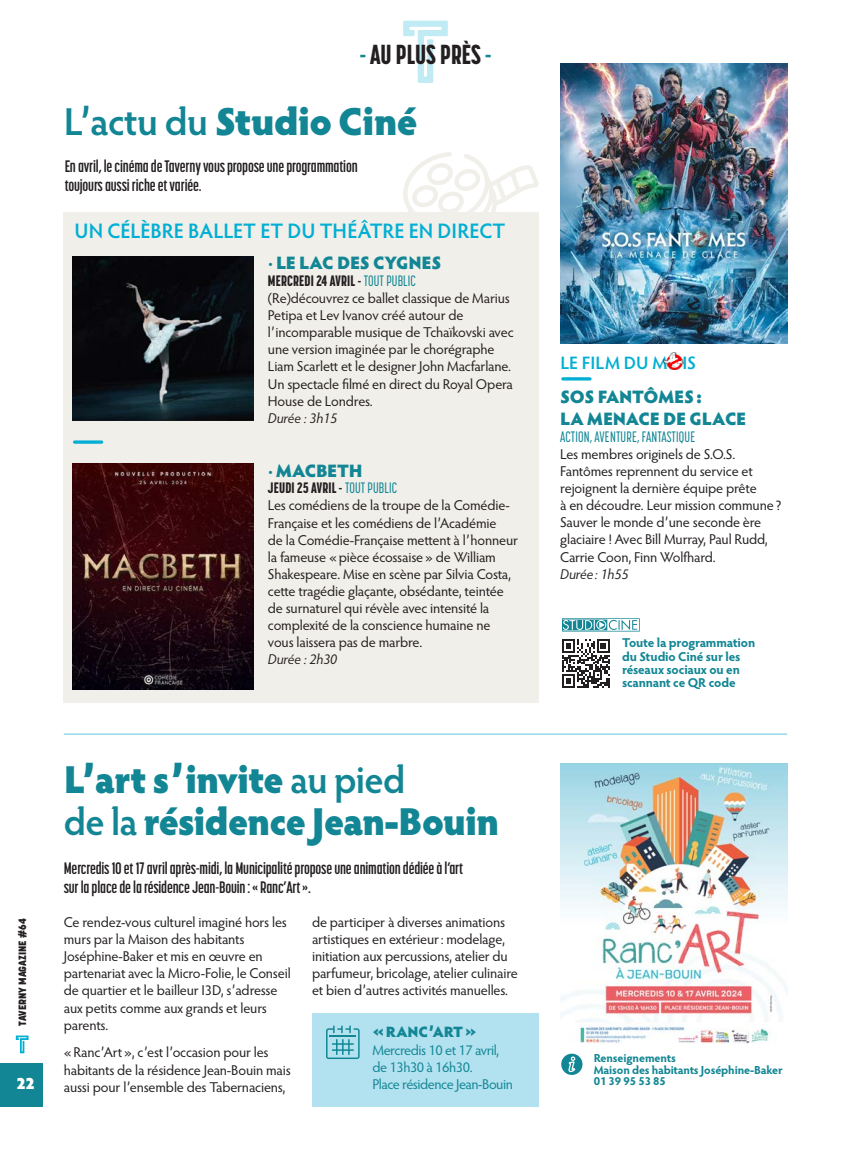
<style>
.page{position:relative;width:851px;height:1149px;background:#fff}
.page>*{position:absolute;margin:0;border:0;box-sizing:border-box;transform-origin:0 0}
.TITRE_1{font:900 39px/42px "Hypatia Sans Pro";letter-spacing:-.02em;color:#128694}
.t1{font:800 27.15px "Korolev Compressed";color:#231f20}
.Intertitre{font:600 21px "Hypatia Sans Pro";color:#00afd3}
.Body_Fer_à_Gauche{font:900 18px/21.6px "Hypatia Sans Pro";letter-spacing:-.02em;color:#128694}
.Intertitre-2{font:600 18px "Hypatia Sans Pro";letter-spacing:.015em;color:#00afd3}
.Chapo{font:700 16.5px/19.5px "Korolev Compressed";letter-spacing:-.01em;color:#231f20}
.t2{font:900 16.5px "Hypatia Sans Pro";color:#fff}
.Body_Fer_à_Gauche-2{font:800 15px "Korolev Compressed";letter-spacing:.01em;color:#231f20}
.Body_Fer_à_Gauche-3{font:500 15px "Korolev Compressed";letter-spacing:.01em;color:#128694;scale:.95 1}
.Titre_1_ENCADRÉ{font:900 15px "Hypatia Sans Pro";letter-spacing:-.02em;color:#128694}
.Body_Fer_à_Gauche-4{font:14.25px/17.1px "Hypatia Sans Pro";letter-spacing:-.015em;color:#231f20}
.Titre_1_ENCADRÉ-2{font:14.25px/17.1px "Hypatia Sans Pro";letter-spacing:-.03em;color:#128694}
.QR_Code_Body{font:700 12.9px/13.2px "Hypatia Sans Pro";letter-spacing:-.01em;color:#128694}
.QR_Code_Body-2{font:700 11.7px/11.7px "Hypatia Sans Pro";letter-spacing:-.01em;color:#128694}
.t3{font:800 10.5px "Korolev";color:#231f20}
.s1{color:#128694}
.s2{font-weight:600}
.s3{font-weight:600;font-size:13.5px}
.s4{font-weight:500;color:#128694}
.s5{font-style:italic}
</style>
<div class="page">
<svg style="left:403px;top:152px;width:135px;height:61px"></svg>
<div style="left:312px;top:1012px;width:227px;height:94px;background:#b2e1f0"></div>
<div style="left:64px;top:213px;width:475px;height:489px;background:#f1efea"></div>
<img style="left:560px;top:64px;width:227px;height:279px">
<img style="left:73px;top:256px;width:181px;height:165px">
<img style="left:73px;top:463px;width:181px;height:226px">
<svg style="left:562px;top:639px;width:48px;height:48px"></svg>
<hr style="left:64px;top:733px;width:723px;height:1px;background:#5dc9e2">
<hr style="left:562px;top:377px;width:28px;height:3px;background:#00afd3">
<svg style="left:562px;top:618px;width:77px;height:13px"></svg>
<img style="left:560px;top:763px;width:227px;height:280px">
<svg style="left:561px;top:1053px;width:21px;height:21px"></svg>
<hr style="left:75px;top:440px;width:27px;height:3px;background:#00afd3">
<svg style="left:326px;top:1025px;width:33px;height:33px"></svg>
<img style="left:663px;top:352px;width:20px;height:17px">
<div style="left:0;top:1062px;width:43px;height:44px;background:#128694"></div>
<svg style="left:16px;top:1035px;width:13px;height:17px"></svg>
<svg style="left:403px;top:21px;width:45px;height:62px"></svg>
<p class="t1" style="left:359px;top:38px;width:133px"><span class="s1">-</span> AU PLUS PRÈS <span class="s1">-</span></p>
<p class="TITRE_1" style="left:64px;top:98px;width:355px"><span class="s2">L’actu du</span> Studio Ciné</p>
<p class="Chapo" style="left:65px;top:156px;width:294px">En avril, le cinéma de Taverny vous propose une programmation toujours aussi riche et variée.</p>
<p class="Intertitre" style="left:75px;top:216px;width:432px">UN CÉLÈBRE BALLET ET DU THÉÂTRE EN DIRECT</p>
<p class="Body_Fer_à_Gauche" style="left:268px;top:251px;width:175px"><span class="s3">•</span> LE LAC DES CYGNES</p>
<p class="Body_Fer_à_Gauche-2" style="left:268px;top:272px;width:149px">MERCREDI 24 AVRIL - <span class="s4">TOUT PUBLIC</span></p>
<p class="Body_Fer_à_Gauche-4" style="left:268px;top:289px;width:247px">(Re)découvrez ce ballet classique de Marius Petipa et Lev Ivanov créé autour de l’incomparable musique de Tchaïkovski avec une version imaginée par le chorégraphe Liam Scarlett et le designer John Macfarlane.<br>Un spectacle filmé en direct du Royal Opera House de Londres.<br><span class="s5">Durée : 3h15</span></p>
<p class="Body_Fer_à_Gauche" style="left:268px;top:458px;width:96px"><span class="s3">•</span> MACBETH</p>
<p class="Body_Fer_à_Gauche-2" style="left:268px;top:479px;width:131px">JEUDI 25 AVRIL - <span class="s4">TOUT PUBLIC</span></p>
<p class="Body_Fer_à_Gauche-4" style="left:268px;top:496px;width:251px">Les comédiens de la troupe de la Comédie-Française et les comédiens de l’Académie<br>de la Comédie-Française mettent à l’honneur la fameuse «pièce écossaise» de William Shakespeare. Mise en scène par Silvia Costa, cette tragédie glaçante, obsédante, teintée de surnaturel qui révèle avec intensité la complexité de la conscience humaine ne vous laissera pas de marbre.<br><span class="s5">Durée : 2h30</span></p>
<p class="t3" style="left:16px;top:1025px;width:109px;rotate:-90deg">TAVERNY MAGAZINE #64</p>
<p class="t2" style="left:16px;top:1070px;width:20px">22</p>
<p class="TITRE_1" style="left:64px;top:755px;width:437px">L’art s’invite <span class="s2">au pied<br>de la</span> résidence Jean-Bouin</p>
<p class="Chapo" style="left:64px;top:857px;width:401px">Mercredis 10 et 17 avril après-midi, la Municipalité propose une animation dédiée à l’art sur la place de la résidence Jean-Bouin: «Ranc’Art».</p>
<p class="Body_Fer_à_Gauche-4" style="left:64px;top:912px;width:228px">Ce rendez-vous culturel imaginé hors les murs par la Maison des habitants Joséphine-Baker et mis en œuvre en partenariat avec la Micro-Folie, le Conseil de quartier et le bailleur I3D, s’adresse aux petits comme aux grands et leurs parents.</p>
<p class="Body_Fer_à_Gauche-4" style="left:64px;top:1043px;width:228px">«Ranc’Art», c’est l’occasion pour les habitants de la résidence Jean-Bouin mais aussi pour l’ensemble des Tabernaciens,</p>
<p class="Body_Fer_à_Gauche-4" style="left:312px;top:912px;width:207px">de participer à diverses animations artistiques en extérieur: modelage, initiation aux percussions, atelier du parfumeur, bricolage, atelier culinaire et bien d’autres activités manuelles.</p>
<p class="Titre_1_ENCADRÉ" style="left:372px;top:1020px;width:106px">«RANC’ART»</p>
<p class="Titre_1_ENCADRÉ-2" style="left:372px;top:1040px;width:142px">Mercredis 10 et 17 avril, de 13h30 à 16h30.<br>Place résidence Jean-Bouin</p>
<p class="Intertitre-2" style="left:560px;top:350px;width:137px">LE FILM DU MOIS</p>
<p class="Body_Fer_à_Gauche" style="left:560px;top:385px;width:188px">SOS FANTÔMES:<br>LA MENACE DE GLACE</p>
<p class="Body_Fer_à_Gauche-3" style="left:560px;top:428px;width:144px">ACTION, AVENTURE, FANTASTIQUE</p>
<p class="Body_Fer_à_Gauche-4" style="left:560px;top:445px;width:223px">Les membres originels de S.O.S.<br>Fantômes reprennent du service et rejoignent la dernière équipe prête<br>à en découdre. Leur mission commune?<br>Sauver le monde d’une seconde ère glaciaire! Avec Bill Murray, Paul Rudd,<br>Carrie Coon, Finn Wolfhard.<br><span class="s5">Durée: 1h55</span></p>
<p class="QR_Code_Body" style="left:622px;top:635px;width:135px">Toute la programmation du Studio Ciné sur les réseaux sociaux ou en scannant ce QR code</p>
<p class="QR_Code_Body-2" style="left:593px;top:1051px;width:190px">Renseignements<br>Maison des habitants Joséphine-Baker<br>01 39 95 53 85</p>
</div>
